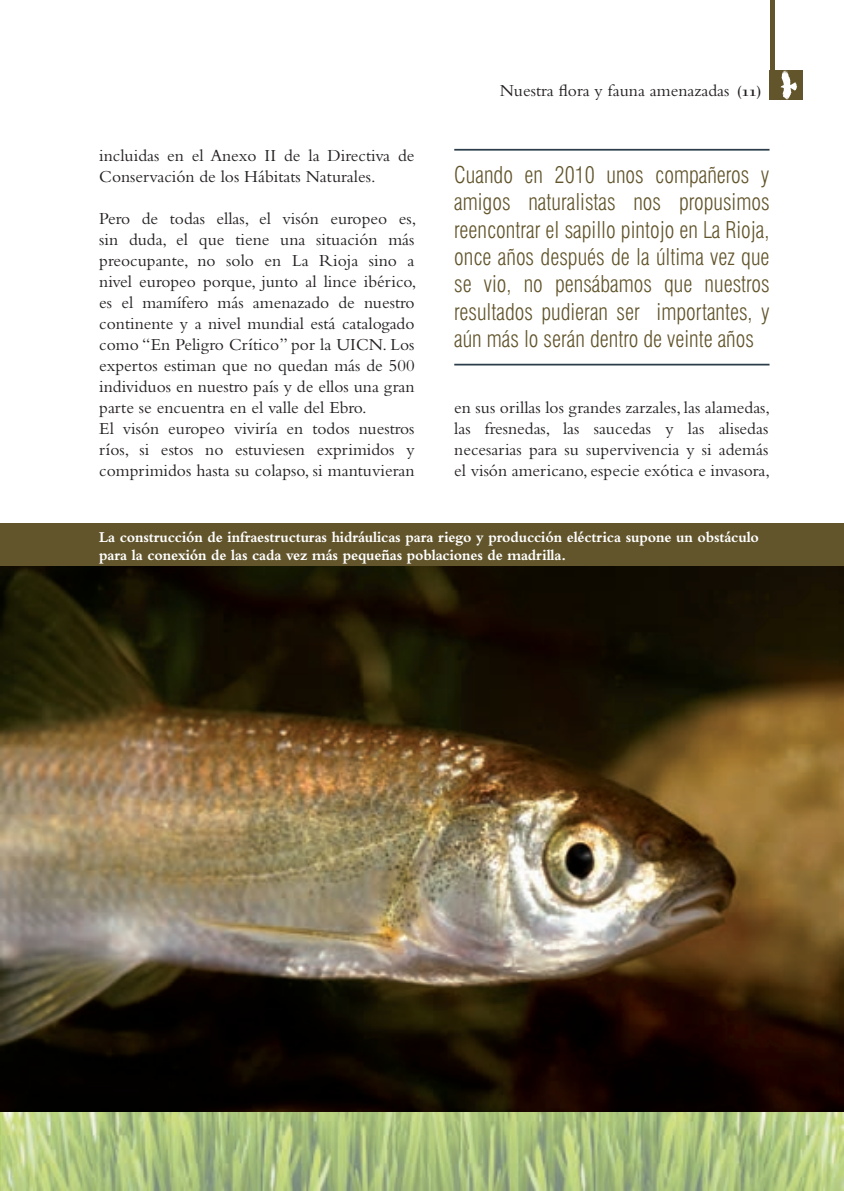
<style>
.page{position:relative;width:844px;height:1191px;background:#fff}
.page>*{position:absolute;margin:0;border:0;box-sizing:border-box;transform-origin:0 0}
.t1{font:300 condensed 22.75px/27.3px "Swiss 721 BT";color:#62552c;text-align:justify;scale:.95 1}
.t2{font:17.5px/21px "Bembo Std";color:#231f20;text-align:justify}
.t3{font:700 15.75px/17.5px "Bembo Std";letter-spacing:-.01em;color:#fff;scale:.94 1}
.s1{font-family:"Katrina";font-size:15.75px}
</style>
<div class="page">
<img style="left:0;top:1111px;width:843px;height:80px">
<img style="left:0;top:566px;width:843px;height:545px">
<hr style="left:454px;top:149px;width:315px;height:2px;background:#2b3d4a">
<hr style="left:454px;top:364px;width:315px;height:1px;background:#2b3d4a">
<div style="left:769px;top:70px;width:33px;height:30px;background:#62552c"></div>
<div style="left:769px;top:0;width:5px;height:89px;background:#62552c"></div>
<svg style="left:780px;top:70px;width:17px;height:30px"></svg>
<div style="left:0;top:523px;width:843px;height:43px;background:#62552c"></div>
<p class="t2" style="left:99px;top:144px;width:316px">incluidas en el Anexo II de la Directiva de<br>Conservación de los Hábitats Naturales.</p>
<p class="t2" style="left:99px;top:207px;width:318px">Pero de todas ellas, el visón europeo es, sin duda, el que tiene una situación más preocupante, no solo en La Rioja sino a nivel europeo porque, junto al lince ibérico, es el mamífero más amenazado de nuestro continente y a nivel mundial está catalogado como “En Peligro Crítico” por la UICN. Los expertos estiman que no quedan más de 500 individuos en nuestro país y de ellos una gran parte se encuentra en el valle del Ebro.</p>
<p class="t2" style="left:99px;top:417px;width:317px">El visón europeo viviría en todos nuestros ríos, si estos no estuviesen exprimidos y comprimidos hasta su colapso, si mantuvieran</p>
<p class="t2" style="left:499px;top:80px;width:263px">Nuestra flora y fauna amenazadas <span class="s1">(11)</span></p>
<p class="t1" style="left:454px;top:161px;width:333px">Cuando en 2010 unos compañeros y amigos naturalistas nos propusimos reencontrar el sapillo pintojo en La Rioja, once años después de la última vez que se vio, no pensábamos que nuestros resultados pudieran ser importantes, y aún más lo serán dentro de veinte años</p>
<p class="t2" style="left:454px;top:396px;width:317px">en sus orillas los grandes zarzales, las alamedas, las fresnedas, las saucedas y las alisedas necesarias para su supervivencia y si además el visón americano, especie exótica e invasora,</p>
<p class="t3" style="left:99px;top:528px;width:703px">La construcción de infraestructuras hidráulicas para riego y producción eléctrica supone un obstáculo para la conexión de las cada vez más pequeñas poblaciones de madrilla.</p>
</div>
